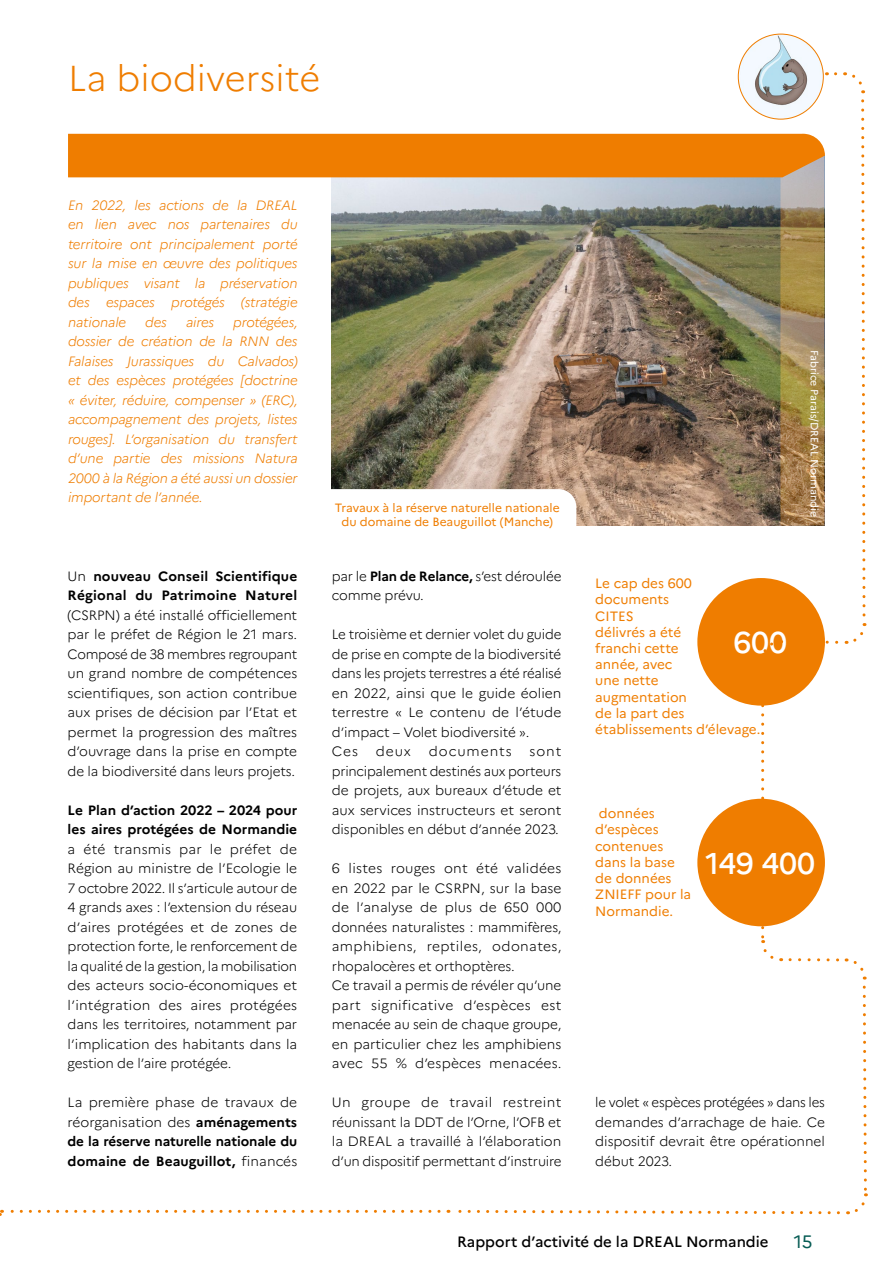
<style>
.page{position:relative;width:893px;height:1263px;background:#fff}
.page>*{position:absolute;margin:0;border:0;box-sizing:border-box;transform-origin:0 0}
.t1{font:300 36px "Marianne";color:#ef7d00}
.t2{font:500 30px "Marianne";letter-spacing:-.01em;color:#fff}
.t3{font:18px "Marianne";color:#085d55}
.t4{font:500 15px "Marianne";color:#000}
.t5{font:300 13.5px/19.5px "Marianne";letter-spacing:-.01em;color:#000;text-align:justify}
.t6{font:italic 300 13.5px/19.5px "Marianne";letter-spacing:-.01em;color:#ef7d00;text-align:justify}
.t7{font:700 13.5px/19.5px "Marianne";color:#000}
.t8{font:13.5px/16.2px "Marianne";color:#ef7d00}
.t9{font:300 13.5px "Marianne";letter-spacing:.065em;color:#000}
.t10{font:12px/14.4px "Marianne";color:#ef7d00;text-align:center}
.t11{font:10.5px "Marianne";color:#fff}
.s1{font-weight:300}
.s2{font-weight:700}
</style>
<div class="page">
<img style="left:738px;top:34px;width:85px;height:85px;border-radius:43px">
<div style="left:697px;top:578px;width:128px;height:128px;background:#ef7d00;border-radius:50%"></div>
<img style="left:68px;top:72px;width:799px;height:589px">
<svg style="left:448px;top:669px;width:420px;height:546px"></svg>
<svg style="left:0;top:1210px;width:439px;height:6px"></svg>
<h1 class="t1" style="left:68px;top:51px;width:254px">La biodiversité</h1>
<p class="t6" style="left:68px;top:194px;width:231px">En 2022, les actions de la DREAL en lien avec nos partenaires du territoire ont principalement porté sur la mise en œuvre des politiques publiques visant la préservation des espaces protégés (stratégie nationale</p>
<p class="t6" style="left:145px;top:311px;width:23px">des</p>
<p class="t6" style="left:186px;top:311px;width:30px">aires</p>
<p class="t6" style="left:68px;top:311px;width:231px;text-indent:165px">protégées, dossier de création de la RNN des Falaises Jurassiques du Calvados) et des espèces protégées [doctrine « éviter, réduire, compenser » (ERC), accompagnement des projets, listes rouges]. L’organisation du transfert d’une partie des missions Natura 2000 à la Région a été aussi un dossier important de l’année.</p>
<p class="t7" style="left:68px;top:565px;width:231px"><span class="s1">Un</span> nouveau Conseil Scientifique<br>Régional du Patrimoine Naturel</p>
<p class="t5" style="left:68px;top:604px;width:231px">(CSRPN) a été installé officiellement par le préfet de Région le 21 mars.<br>Composé de 38 membres regroupant un grand nombre de compétences scientifiques, son action contribue aux prises de décision par l’Etat et permet la progression des maîtres d’ouvrage dans la prise en compte de la biodiversité dans leurs projets.</p>
<p class="t7" style="left:68px;top:799px;width:231px">Le Plan d’action 2022 – 2024 pour les aires protégées de Normandie</p>
<p class="t5" style="left:68px;top:838px;width:231px">a été transmis par le préfet de Région au ministre de l’Ecologie le 7 octobre 2022. Il s’articule autour de 4 grands axes : l’extension du réseau d’aires protégées et de zones de protection forte, le renforcement de la qualité de la gestion, la mobilisation des acteurs socio-économiques et l’intégration des aires protégées dans les territoires, notamment par l’implication des habitants dans la gestion de l’aire protégée.</p>
<p class="t7" style="left:68px;top:1092px;width:231px;text-align:justify"><span class="s1">La première phase de travaux de réorganisation des</span> aménagements de la réserve naturelle nationale du domaine de Beauguillot, <span class="s1">financés</span></p>
<p class="t10" style="left:335px;top:499px;width:226px">Travaux à la réserve naturelle nationale du domaine de Beauguillot (Manche)</p>
<p class="t5" style="left:332px;top:565px;width:231px">par le <span class="s2">Plan de Relance,</span> s’est déroulée comme prévu.</p>
<p class="t5" style="left:332px;top:624px;width:231px;text-align:left">Le troisième et dernier volet du guide de prise en compte de la biodiversité dans les projets terrestres a été réalisé en 2022, ainsi que le guide éolien terrestre « Le contenu de l’étude d’impact – Volet biodiversité ».<br>Ces</p>
<p class="t5" style="left:376px;top:741px;width:37px">deux</p>
<p class="t9" style="left:429px;top:741px;width:85px">documents</p>
<p class="t5" style="left:332px;top:741px;width:231px;text-indent:198px">sont principalement destinés aux porteurs de projets, aux bureaux d’étude et aux services instructeurs et seront disponibles en début d’année 2023.</p>
<p class="t5" style="left:332px;top:858px;width:231px;text-align:left">6 listes rouges ont été validées en 2022 par le CSRPN, sur la base de l’analyse de plus de 650 000 données naturalistes : mammifères, amphibiens, reptiles, odonates, rhopalocères et orthoptères.<br>Ce travail a permis de révéler qu’une part significative d’espèces est menacée au sein de chaque groupe, en particulier chez les amphibiens avec 55 % d’espèces menacées.</p>
<p class="t5" style="left:332px;top:1092px;width:231px">Un groupe de travail restreint réunissant la DDT de l’Orne, l’OFB et la DREAL a travaillé à l’élaboration d’un dispositif permettant d’instruire</p>
<p class="t11" style="left:822px;top:350px;width:169px;rotate:90deg">Fabrice Parais/DREAL Normandie</p>
<p class="t8" style="left:595px;top:574px;width:166px">Le cap des 600 documents<br>CITES<br>délivrés a été<br>franchi cette<br>année, avec<br>une nette<br>augmentation<br>de la part des établissements d’élevage.</p>
<h2 class="t2" style="left:734px;top:619px;width:55px">600</h2>
<p class="t8" style="left:595px;top:804px;width:97px">données d’espèces contenues dans la base de données<br>ZNIEFF pour la<br>Normandie.</p>
<h2 class="t2" style="left:706px;top:840px;width:111px">149 400</h2>
<p class="t5" style="left:595px;top:1092px;width:231px">le volet « espèces protégées » dans les demandes d’arrachage de haie. Ce dispositif devrait être opérationnel début 2023.</p>
<p class="t4" style="left:457px;top:1230px;width:313px">Rapport d’activité de la DREAL Normandie</p>
<h3 class="t3" style="left:794px;top:1228px;width:20px">15</h3>
</div>
